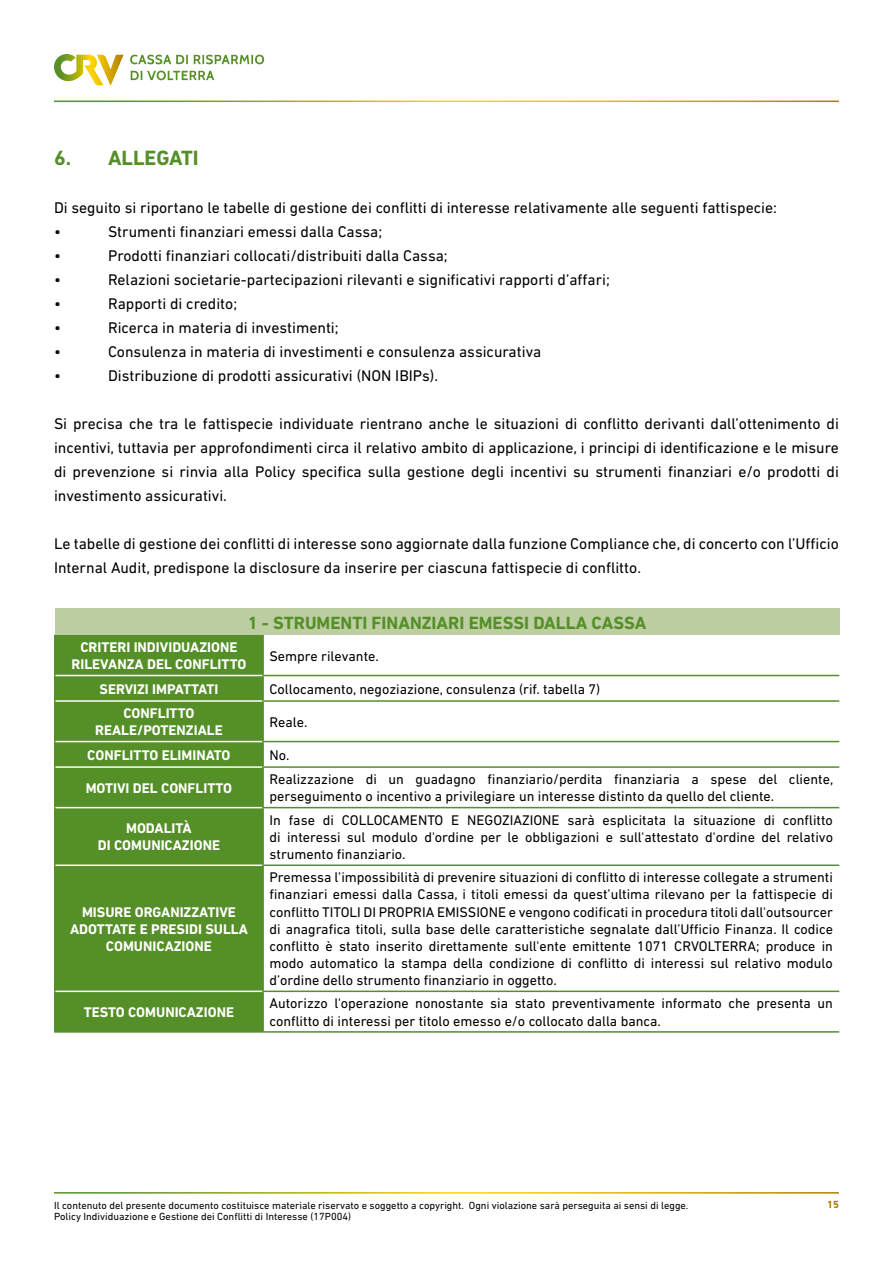
<style>
.page{position:relative;width:893px;height:1263px;background:#fff}
.page>*{position:absolute;margin:0;border:0;box-sizing:border-box;transform-origin:0 0}
.t1{font:700 21px "DIN Next LT Pro";color:#558f27}
.t2{font:700 18px "DIN Next LT Pro";color:#558f27}
.t3{font:15.75px/24px "DIN Next LT Pro";color:#000}
.t4{font:14.25px/17.1px "DIN Next LT Pro";color:#000}
.t5{font:700 14.25px/17.1px "DIN Next LT Pro";color:#fff;text-align:center}
.t6{font:10.5px "DIN Next LT Pro";color:#000}
.t7{font:700 10.5px "DIN Next LT Pro";color:#a97a00}
</style>
<div class="page">
<svg style="left:54px;top:54px;width:70px;height:32px"></svg>
<svg style="left:130px;top:55px;width:134px;height:25px"></svg>
<div style="left:55px;top:609px;width:784px;height:26px;background:#bdcea3"></div>
<div style="left:56px;top:635px;width:206px;height:396px;background:#558f27"></div>
<svg style="left:264px;top:674px;width:575px;height:67px"></svg>
<svg style="left:264px;top:742px;width:575px;height:251px"></svg>
<hr style="left:262px;top:675px;width:577px;height:1px;background:#558f27">
<hr style="left:262px;top:700px;width:577px;height:2px;background:#558f27">
<hr style="left:54px;top:635px;width:2px;height:40px;background:#558f27">
<hr style="left:262px;top:635px;width:2px;height:40px;background:#558f27">
<hr style="left:54px;top:675px;width:2px;height:26px;background:#558f27">
<hr style="left:262px;top:676px;width:2px;height:24px;background:#558f27">
<hr style="left:54px;top:701px;width:2px;height:40px;background:#558f27">
<hr style="left:262px;top:702px;width:2px;height:39px;background:#558f27">
<hr style="left:54px;top:741px;width:2px;height:26px;background:#558f27">
<hr style="left:54px;top:767px;width:2px;height:41px;background:#558f27">
<hr style="left:54px;top:808px;width:2px;height:57px;background:#558f27">
<hr style="left:54px;top:865px;width:2px;height:126px;background:#558f27">
<hr style="left:54px;top:991px;width:2px;height:40px;background:#558f27">
<hr style="left:56px;top:675px;width:206px;height:1px;background:#fff">
<hr style="left:56px;top:700px;width:206px;height:2px;background:#fff">
<hr style="left:56px;top:741px;width:206px;height:1px;background:#fff">
<hr style="left:56px;top:766px;width:206px;height:2px;background:#fff">
<hr style="left:56px;top:807px;width:206px;height:1px;background:#fff">
<hr style="left:56px;top:864px;width:206px;height:2px;background:#fff">
<hr style="left:56px;top:990px;width:206px;height:2px;background:#fff">
<hr style="left:262px;top:742px;width:2px;height:24px;background:#558f27">
<hr style="left:262px;top:768px;width:2px;height:39px;background:#558f27">
<hr style="left:262px;top:808px;width:2px;height:56px;background:#558f27">
<hr style="left:262px;top:866px;width:2px;height:124px;background:#558f27">
<hr style="left:262px;top:992px;width:2px;height:39px;background:#558f27">
<hr style="left:262px;top:741px;width:577px;height:1px;background:#558f27">
<hr style="left:262px;top:766px;width:577px;height:2px;background:#558f27">
<hr style="left:262px;top:807px;width:577px;height:1px;background:#558f27">
<hr style="left:262px;top:864px;width:577px;height:2px;background:#558f27">
<hr style="left:262px;top:990px;width:577px;height:2px;background:#558f27">
<hr style="left:263px;top:1031px;width:576px;height:2px;background:#558f27">
<hr style="left:54px;top:1031px;width:209px;height:2px;background:#558f27">
<h1 class="t1" style="left:54px;top:145px;width:146px">6. ALLEGATI</h1>
<p class="t3" style="left:54px;top:195px;width:724px">Di seguito si riportano le tabelle di gestione dei conflitti di interesse relativamente alle seguenti fattispecie: •</p>
<p class="t3" style="left:108px;top:219px;width:276px">Strumenti finanziari emessi dalla Cassa;</p>
<p class="t3" style="left:54px;top:243px;width:8px">•</p>
<p class="t3" style="left:108px;top:243px;width:341px">Prodotti finanziari collocati/distribuiti dalla Cassa;</p>
<p class="t3" style="left:54px;top:267px;width:8px">•</p>
<p class="t3" style="left:108px;top:267px;width:503px">Relazioni societarie-partecipazioni rilevanti e significativi rapporti d’affari;</p>
<p class="t3" style="left:54px;top:291px;width:8px">•</p>
<p class="t3" style="left:108px;top:291px;width:131px">Rapporti di credito;</p>
<p class="t3" style="left:54px;top:315px;width:8px">•</p>
<p class="t3" style="left:108px;top:315px;width:232px">Ricerca in materia di investimenti;</p>
<p class="t3" style="left:54px;top:339px;width:8px">•</p>
<p class="t3" style="left:108px;top:339px;width:435px">Consulenza in materia di investimenti e consulenza assicurativa</p>
<p class="t3" style="left:54px;top:363px;width:8px">•</p>
<p class="t3" style="left:108px;top:363px;width:332px">Distribuzione di prodotti assicurativi (NON IBIPs).</p>
<p class="t3" style="left:54px;top:411px;width:786px;text-align:justify">Si precisa che tra le fattispecie individuate rientrano anche le situazioni di conflitto derivanti dall’ottenimento di incentivi, tuttavia per approfondimenti circa il relativo ambito di applicazione, i principi di identificazione e le misure di prevenzione si rinvia alla Policy specifica sulla gestione degli incentivi su strumenti finanziari e/o prodotti di investimento assicurativi.</p>
<p class="t3" style="left:54px;top:531px;width:786px">Le tabelle di gestione dei conflitti di interesse sono aggiornate dalla funzione Compliance che, di concerto con l’Ufficio<br>Internal Audit, predispone la disclosure da inserire per ciascuna fattispecie di conflitto.</p>
<p class="t2" style="left:248px;top:612px;width:400px">1 - STRUMENTI FINANZIARI EMESSI DALLA CASSA</p>
<p class="t5" style="left:72px;top:638px;width:176px">CRITERI INDIVIDUAZIONE<br>RILEVANZA DEL CONFLITTO</p>
<p class="t4" style="left:269px;top:647px;width:111px">Sempre rilevante.</p>
<p class="t5" style="left:100px;top:680px;width:120px">SERVIZI IMPATTATI</p>
<p class="t4" style="left:269px;top:680px;width:332px">Collocamento, negoziazione, consulenza (rif. tabella 7)</p>
<p class="t5" style="left:95px;top:705px;width:129px">CONFLITTO<br>REALE/POTENZIALE</p>
<p class="t4" style="left:269px;top:713px;width:39px">Reale.</p>
<p class="t5" style="left:87px;top:746px;width:145px">CONFLITTO ELIMINATO</p>
<p class="t4" style="left:269px;top:746px;width:22px">No.</p>
<p class="t5" style="left:86px;top:779px;width:148px">MOTIVI DEL CONFLITTO</p>
<p class="t4" style="left:269px;top:770px;width:565px">Realizzazione di un guadagno finanziario/perdita finanziaria a spese del cliente, perseguimento o incentivo a privilegiare un interesse distinto da quello del cliente.</p>
<p class="t5" style="left:98px;top:820px;width:124px">MODALITÀ<br>DI COMUNICAZIONE</p>
<p class="t4" style="left:269px;top:811px;width:565px;text-align:justify">In fase di COLLOCAMENTO E NEGOZIAZIONE sarà esplicitata la situazione di conflitto di interessi sul modulo d'ordine per le obbligazioni e sull'attestato d'ordine del relativo strumento finanziario.</p>
<p class="t5" style="left:70px;top:903px;width:179px">MISURE ORGANIZZATIVE<br>ADOTTATE E PRESIDI SULLA<br>COMUNICAZIONE</p>
<p class="t4" style="left:269px;top:869px;width:565px;text-align:justify">Premessa l’impossibilità di prevenire situazioni di conflitto di interesse collegate a strumenti finanziari emessi dalla Cassa, i titoli emessi da quest’ultima rilevano per la fattispecie di conflitto TITOLI DI PROPRIA EMISSIONE e vengono codificati in procedura titoli dall'outsourcer di anagrafica titoli, sulla base delle caratteristiche segnalate dall’Ufficio Finanza. Il codice conflitto è stato inserito direttamente sull'ente emittente 1071 CRVOLTERRA; produce in modo automatico la stampa della condizione di conflitto di interessi sul relativo modulo d’ordine dello strumento finanziario in oggetto.</p>
<p class="t5" style="left:84px;top:1003px;width:152px">TESTO COMUNICAZIONE</p>
<p class="t4" style="left:269px;top:995px;width:565px">Autorizzo l'operazione nonostante sia stato preventivamente informato che presenta un conflitto di interessi per titolo emesso e/o collocato dalla banca.</p>
<p class="t6" style="left:54px;top:1199px;width:636px">Il contenuto del presente documento costituisce materiale riservato e soggetto a copyright. Ogni violazione sarà perseguita ai sensi di legge.</p>
<p class="t7" style="left:827px;top:1198px;width:13px">15</p>
<p class="t6" style="left:54px;top:1210px;width:299px">Policy Individuazione e Gestione dei Conflitti di Interesse (17P004)</p>
</div>
